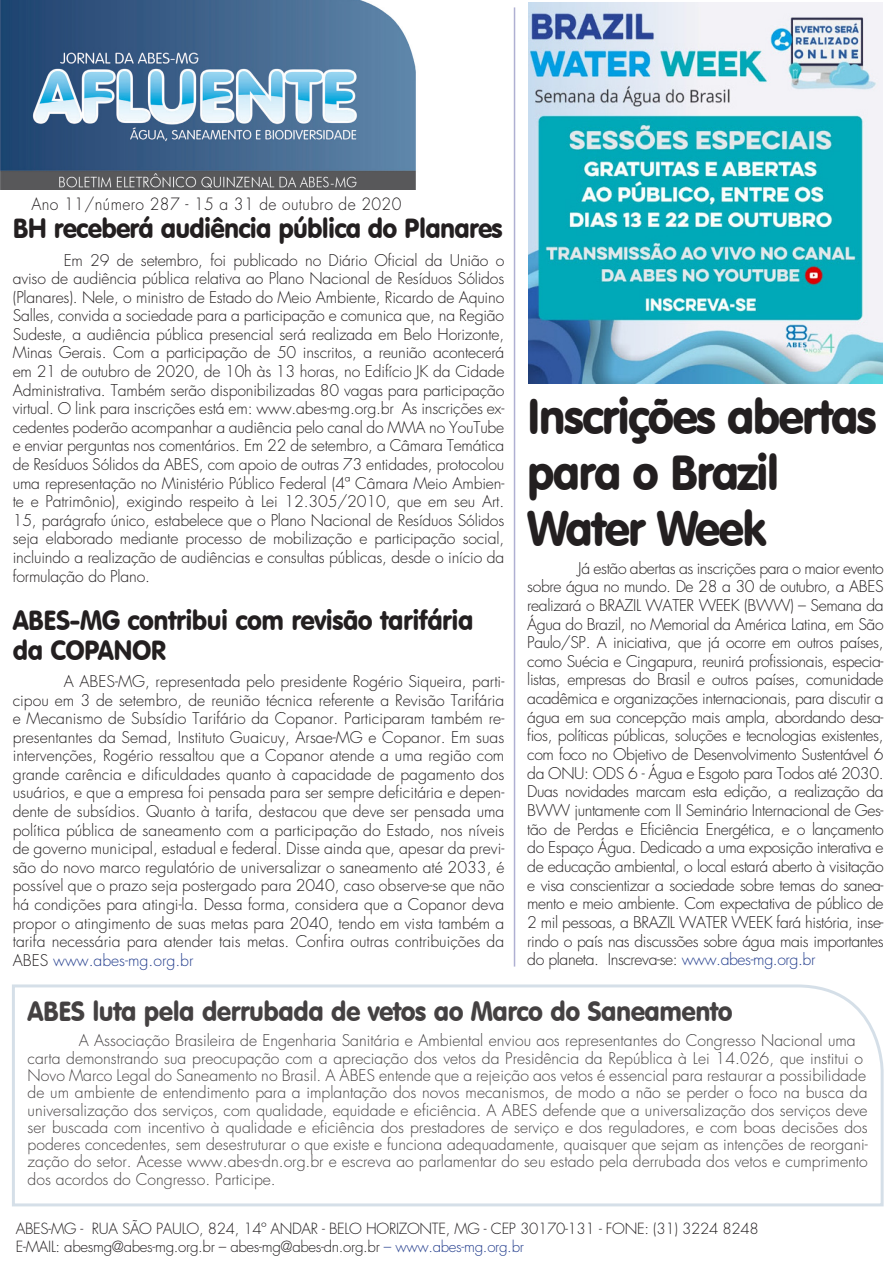
<style>
.page{position:relative;width:893px;height:1263px;background:#fff}
.page>*{position:absolute;margin:0;border:0;box-sizing:border-box;transform-origin:0 0}
.t1{font:48px/56.1px "VAG Rounded BT";letter-spacing:-.04em;color:#231f20;scale:.95 1}
.t2{font:27px/29.8px "VAG Rounded BT";letter-spacing:-.02em;color:#231f20;scale:.95 1}
.t3{font:300 16.5px "Futura Std";letter-spacing:.025em;color:#231f20;scale:.95 1}
.t4{font:300 15.75px/18.6px "Futura Std";color:#231f20;text-align:justify}
.t5{font:300 15px "Futura Std";letter-spacing:-.02em;color:#231f20}
.s1{color:#253f8e}
</style>
<div class="page">
<svg style="left:12px;top:984px;width:872px;height:223px"></svg>
<img style="left:528px;top:3px;width:354px;height:381px">
<img style="left:0;top:0;width:416px;height:190px">
<hr style="left:514px;top:7px;width:1px;height:959px;background:#afb0d2">
<p class="t3" style="left:31px;top:194px;width:391px">Ano 11/número 287 - 15 a 31 de outubro de 2020</p>
<p class="t2" style="left:13px;top:213px;width:517px">BH receberá audiência pública do Planares</p>
<p class="t4" style="left:13px;top:251px;width:493px;text-indent:51px">Em 29 de setembro, foi publicado no Diário Oficial da União o aviso de audiência pública relativa ao Plano Nacional de Resíduos Sólidos (Planares). Nele, o ministro de Estado do Meio Ambiente, Ricardo de Aquino Salles, convida a sociedade para a participação e comunica que, na Região Sudeste, a audiência pública presencial será realizada em Belo Horizonte, Minas Gerais. Com a participação de 50 inscritos, a reunião acontecerá em 21 de outubro de 2020, de 10h às 13 horas, no Edifício JK da Cidade Administrativa. Também serão disponibilizadas 80 vagas para participação virtual. O link para inscrições está em: www.abes-mg.org.br As inscrições ex&shy;cedentes poderão acompanhar a audiência pelo canal do MMA no YouTube e enviar perguntas nos comentários. Em 22 de setembro, a Câmara Temática de Resíduos Sólidos da ABES, com apoio de outras 73 entidades, protocolou uma representação no Ministério Público Federal (4ª Câmara Meio Ambien&shy;te e Patrimônio), exigindo respeito à Lei 12.305/2010, que em seu Art.<br>15, parágrafo único, estabelece que o Plano Nacional de Resíduos Sólidos seja elaborado mediante processo de mobilização e participação social, incluindo a realização de audiências e consultas públicas, desde o início da formulação do Plano.</p>
<p class="t2" style="left:13px;top:605px;width:486px">ABES-MG contribui com revisão tarifária da COPANOR</p>
<p class="t4" style="left:13px;top:672px;width:493px;text-indent:51px">A ABES-MG, representada pelo presidente Rogério Siqueira, parti&shy;cipou em 3 de setembro, de reunião técnica referente a Revisão Tarifária e Mecanismo de Subsídio Tarifário da Copanor. Participaram também re&shy;presentantes da Semad, Instituto Guaicuy, Arsae-MG e Copanor. Em suas intervenções, Rogério ressaltou que a Copanor atende a uma região com grande carência e dificuldades quanto à capacidade de pagamento dos usuários, e que a empresa foi pensada para ser sempre deficitária e depen&shy;dente de subsídios. Quanto à tarifa, destacou que deve ser pensada uma política pública de saneamento com a participação do Estado, nos níveis de governo municipal, estadual e federal. Disse ainda que, apesar da previ&shy;são do novo marco regulatório de universalizar o saneamento até 2033, é possível que o prazo seja postergado para 2040, caso observe-se que não há condições para atingi-la. Dessa forma, considera que a Copanor deva propor o atingimento de suas metas para 2040, tendo em vista também a tarifa necessária para atender tais metas. Confira outras contribuições da ABES <span class="s1">www.abes-mg.org.br</span></p>
<p class="t1" style="left:527px;top:388px;width:369px">Inscrições abertas para o Brazil<br>Water Week</p>
<p class="t4" style="left:527px;top:559px;width:358px;text-indent:51px">Já estão abertas as inscrições para o maior evento sobre água no mundo. De 28 a 30 de outubro, a ABES realizará o BRAZIL WATER WEEK (BWW) – Semana da Água do Brazil, no Memorial da América Latina, em São Paulo/SP. A iniciativa, que já ocorre em outros países, como Suécia e Cingapura, reunirá profissionais, especia&shy;listas, empresas do Brasil e outros países, comunidade acadêmica e organizações internacionais, para discutir a água em sua concepção mais ampla, abordando desa&shy;fios, políticas públicas, soluções e tecnologias existentes, com foco no Objetivo de Desenvolvimento Sustentável 6 da ONU: ODS 6 - Água e Esgoto para Todos até 2030.<br>Duas novidades marcam esta edição, a realização da BWW juntamente com II Seminário Internacional de Ges&shy;tão de Perdas e Eficiência Energética, e o lançamento do Espaço Água. Dedicado a uma exposição interativa e de educação ambiental, o local estará aberto à visitação e visa conscientizar a sociedade sobre temas do sanea&shy;mento e meio ambiente. Com expectativa de público de 2 mil pessoas, a BRAZIL WATER WEEK fará história, inse&shy;rindo o país nas discussões sobre água mais importantes do planeta. Inscreva-se: <span class="s1">www.abes-mg.org.br</span></p>
<h2 class="t2" style="left:28px;top:996px;width:744px">ABES luta pela derrubada de vetos ao Marco do Saneamento</h2>
<p class="t4" style="left:28px;top:1032px;width:842px;line-height:17.2px;text-align:left;text-indent:51px">A Associação Brasileira de Engenharia Sanitária e Ambiental enviou aos representantes do Congresso Nacional uma carta demonstrando sua preocupação com a apreciação dos vetos da Presidência da República à Lei 14.026, que institui o Novo Marco Legal do Saneamento no Brasil. A ABES entende que a rejeição aos vetos é essencial para restaurar a possibilidade de um ambiente de entendimento para a implantação dos novos mecanismos, de modo a não se perder o foco na busca da universalização dos serviços, com qualidade, equidade e eficiência. A ABES defende que a universalização dos serviços deve ser buscada com incentivo à qualidade e eficiência dos prestadores de serviço e dos reguladores, e com boas decisões dos poderes concedentes, sem desestruturar o que existe e funciona adequadamente, quaisquer que sejam as intenções de reorgani&shy;zação do setor. Acesse www.abes-dn.org.br e escreva ao parlamentar do seu estado pela derrubada dos vetos e cumprimento dos acordos do Congresso. Participe.</p>
<p class="t5" style="left:16px;top:1219px;width:744px">ABES-MG - RUA SÃO PAULO, 824, 14º ANDAR - BELO HORIZONTE, MG - CEP 30170-131 - FONE: (31) 3224 8248</p>
<p class="t5" style="left:16px;top:1237px;width:510px">E-MAIL: abesmg@abes-mg.org.br – abes-mg@abes-dn.org.br <span class="s1">– www.abes-mg.org.br</span></p>
</div>
